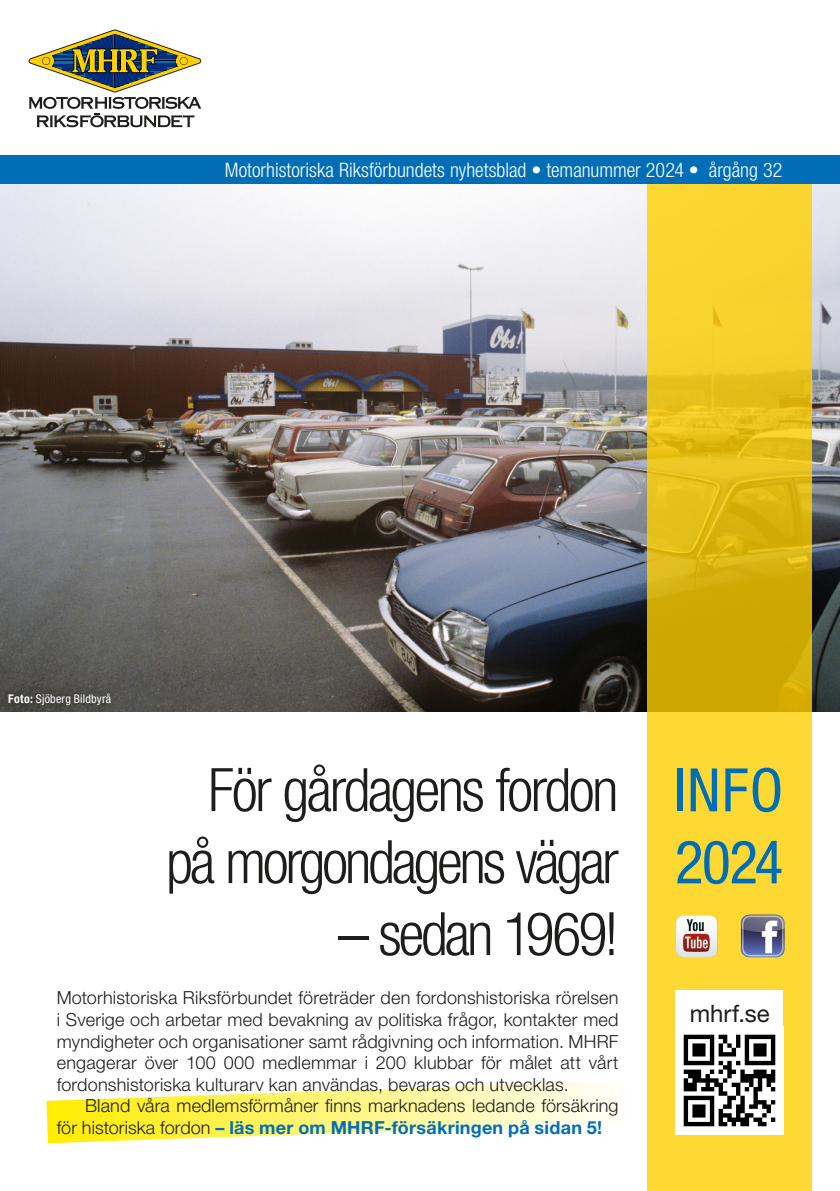
<style>
.page{position:relative;width:840px;height:1191px;background:#fff}
.page>*{position:absolute;margin:0;border:0;box-sizing:border-box;transform-origin:0 0}
.t1{font:300 condensed 60px/72px "Helvetica Neue LT Std";letter-spacing:-.05em;color:#1d1d1b;text-align:right}
.t2{font:condensed 60px/72px "Helvetica Neue LT Std";color:#006eb7}
.t3{font:24px "Helvetica Neue LT Std";color:#1d1d1b}
.t4{font:300 condensed 20px "Helvetica Neue LT Std";color:#fff}
.t5{font:300 18px/21.6px "Helvetica Neue LT Std";letter-spacing:.01em;color:#1d1d1b;text-align:justify}
.t6{font:condensed 12px "Helvetica Neue LT Std";letter-spacing:.02em;color:#fff}
.s1{font-weight:700}
.s2{font-weight:700;color:#006eb7}
</style>
<div class="page">
<img style="left:0;top:184px;width:839px;height:527px">
<svg style="left:646px;top:184px;width:165px;height:1007px;background:#eec927"></svg>
<div style="left:675px;top:990px;width:107px;height:144px;background:#fff"></div>
<svg style="left:29px;top:29px;width:172px;height:98px"></svg>
<img style="left:683px;top:1034px;width:93px;height:93px">
<svg style="left:46px;top:1082px;width:562px;height:61px"></svg>
<div style="left:0;top:155px;width:839px;height:29px;background:#006eb7"></div>
<svg style="left:0;top:684px;width:121px;height:28px;background:#4a4846"></svg>
<img style="left:735px;top:909px;width:53px;height:52px">
<img style="left:675px;top:915px;width:42px;height:42px">
<p class="t4" style="left:225px;top:158px;width:558px">Motorhistoriska Riksförbundets nyhetsblad • temanummer 2024 • årgång 32</p>
<p class="t6" style="left:8px;top:691px;width:104px"><span class="s1">Foto:</span> Sjöberg Bildbyrå</p>
<h1 class="t1" style="left:166px;top:753px;width:453px">För gårdagens fordon på morgondagens vägar</h1>
<h1 class="t1" style="left:338px;top:897px;width:281px">– sedan 1969!</h1>
<h1 class="t2" style="left:673px;top:753px;width:111px">INFO<br>2024</h1>
<p class="t5" style="left:57px;top:986px;width:563px">Motorhistoriska Riksförbundet företräder den fordonshistoriska rörelsen i Sverige och arbetar med bevakning av politiska frågor, kontakter med myndigheter och organisationer samt rådgivning och information. MHRF engagerar över 100 000 medlemmar i 200 klubbar för målet att vårt fordonshistoriska kulturarv kan användas, bevaras och utvecklas.</p>
<p class="t5" style="left:57px;top:1094px;width:563px;text-indent:28px">Bland våra medlemsförmåner finns marknadens ledande försäkring för historiska fordon <span class="s2">– läs mer om MHRF-försäkringen på sidan 5!</span></p>
<h2 class="t3" style="left:689px;top:999px;width:81px">mhrf.se</h2>
</div>
